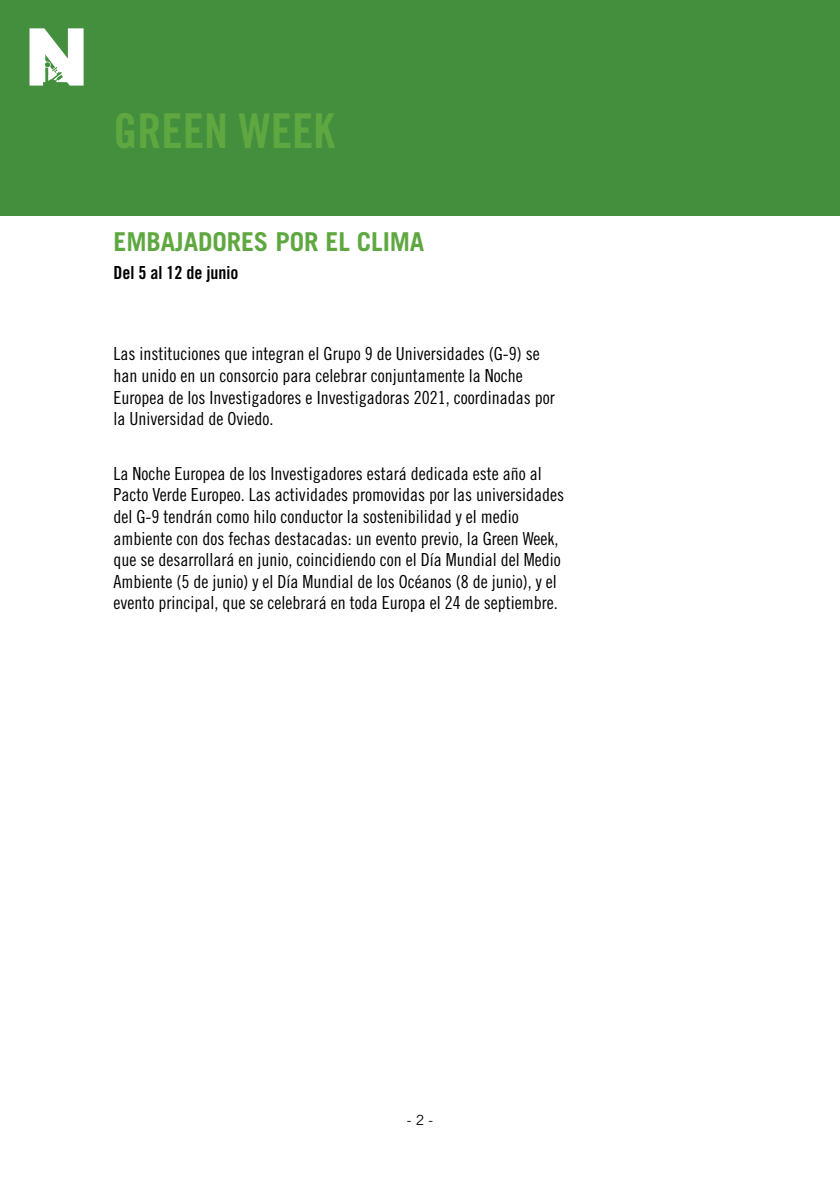
<style>
.page{position:relative;width:840px;height:1191px;background:#fff}
.page>*{position:absolute;margin:0;border:0;box-sizing:border-box;transform-origin:0 0}
.t1{font:48px "Trade Gothic LT Std Bd Cn 20";color:#5fa841}
.t2{font:700 26px "Trade Gothic LT Std";letter-spacing:-.005em;color:#5fa841}
.t3{font:18px/21.6px "Trade Gothic LT Std Cn 18";color:#000}
.t4{font:18px "Trade Gothic LT Std Bd Cn 20";color:#000}
.t5{font:14px "Trade Gothic LT Std";color:#000}
</style>
<div class="page">
<div style="left:0;top:0;width:839px;height:215px;background:#438f3d"></div>
<svg style="left:29px;top:28px;width:55px;height:58px"></svg>
<h1 class="t1" style="left:113px;top:102px;width:223px">GREEN WEEK</h1>
<h2 class="t2" style="left:113px;top:226px;width:312px">EMBAJADORES POR EL CLIMA</h2>
<p class="t4" style="left:113px;top:261px;width:126px">Del 5 al 12 de junio</p>
<p class="t3" style="left:113px;top:343px;width:442px">Las instituciones que integran el Grupo 9 de Universidades (G-9) se han unido en un consorcio para celebrar conjuntamente la Noche Europea de los Investigadores e Investigadoras 2021, coordinadas por la Universidad de Oviedo.</p>
<p class="t3" style="left:113px;top:462px;width:452px">La Noche Europea de los Investigadores estará dedicada este año al Pacto Verde Europeo. Las actividades promovidas por las universidades del G-9 tendrán como hilo conductor la sostenibilidad y el medio ambiente con dos fechas destacadas: un evento previo, la Green Week, que se desarrollará en junio, coincidiendo con el Día Mundial del Medio Ambiente (5 de junio) y el Día Mundial de los Océanos (8 de junio), y el evento principal, que se celebrará en toda Europa el 24 de septiembre.</p>
<p class="t5" style="left:406px;top:1111px;width:28px">- 2 -</p>
</div>
